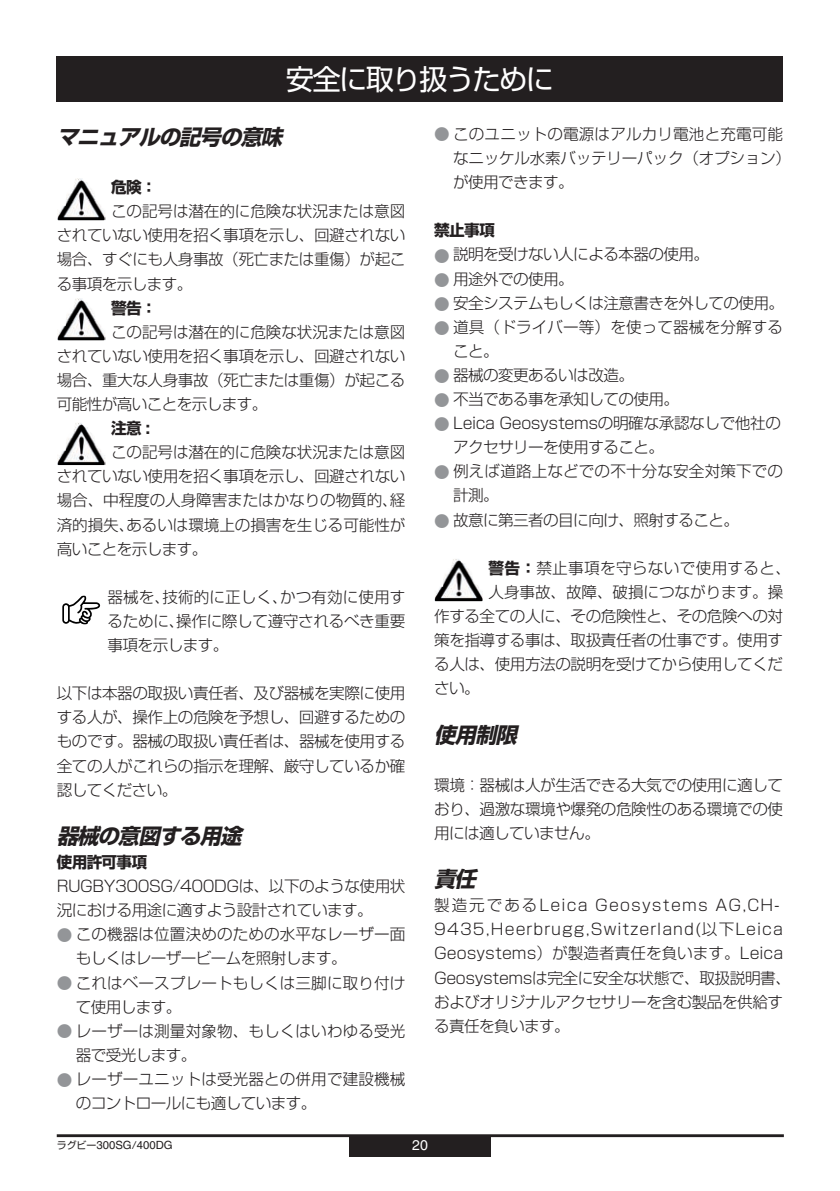
<style>
.page{position:relative;width:840px;height:1191px;background:#fff}
.page>*{position:absolute;margin:0;border:0;box-sizing:border-box;transform-origin:0 0}
.t1{font:28.4px "Shin Go Pro";letter-spacing:-.06em;color:#fff}
.t2{font:italic 700 21.2px "Shin Go Pro";color:#231f20}
.t3{font:300 15.6px/24px "Shin Go Pro";letter-spacing:-.03em;color:#231f20;text-align:justify}
.t4{font:300 15.6px/24px "Shin Go Pro";letter-spacing:.005em;color:#231f20}
.t5{font:300 15.6px/24px "Shin Go Pro";color:#231f20}
.t6{font:700 15.6px "Shin Go Pro";letter-spacing:-.04em;color:#231f20}
.t7{font:300 15.6px "Shin Go Pro";letter-spacing:.02em;color:#231f20}
.t8{font:300 15.6px "Shin Go Pro";letter-spacing:-.005em;color:#231f20}
.t9{font:14.2px "Helvetica";color:#fff}
.t10{font:11.4px "Helvetica";color:#231f20}
.s1{color:#939598}
.s2{font-weight:700}
.s3{font-family:"Shin Go Pro";font-size:10px}
</style>
<div class="page">
<hr style="left:57px;top:1134px;width:726px;height:3px;background:#231f20">
<div style="left:349px;top:1135px;width:141px;height:21px;background:#231f20"></div>
<div style="left:57px;top:57px;width:725px;height:45px;background:#231f20"></div>
<img style="left:57px;top:298px;width:48px;height:42px">
<img style="left:57px;top:178px;width:48px;height:42px">
<img style="left:434px;top:559px;width:48px;height:42px">
<img style="left:57px;top:423px;width:48px;height:42px">
<svg style="left:62px;top:595px;width:38px;height:29px"></svg>
<h1 class="t1" style="left:286px;top:56px;width:269px">安全に取り扱うために</h1>
<h2 class="t2" style="left:57px;top:120px;width:233px">マニュアルの記号の意味</h2>
<p class="t6" style="left:111px;top:175px;width:47px">危険：</p>
<p class="t3" style="left:57px;top:197px;width:350px;text-indent:54px">この記号は潜在的に危険な状況または意図されていない使用を招く事項を示し、回避されない場合、すぐにも人身事故（死亡または重傷）が起こる事項を示します。</p>
<p class="t6" style="left:111px;top:295px;width:47px">警告：</p>
<p class="t3" style="left:57px;top:318px;width:350px;text-indent:54px">この記号は潜在的に危険な状況または意図されていない使用を招く事項を示し、回避されない場合、重大な人身事故（死亡または重傷）が起こる可能性が高いことを示します。</p>
<p class="t6" style="left:111px;top:416px;width:41px">注意 :</p>
<p class="t3" style="left:57px;top:438px;width:350px;text-indent:54px">この記号は潜在的に危険な状況または意図されていない使用を招く事項を示し、回避されない場合、中程度の人身障害またはかなりの物質的､経済的損失､あるいは環境上の損害を生じる可能性が高いことを示します。</p>
<p class="t3" style="left:108px;top:583px;width:299px">器械を､技術的に正しく､かつ有効に使用するために､操作に際して遵守されるべき重要事項を示します。</p>
<p class="t3" style="left:57px;top:679px;width:350px">以下は本器の取扱い責任者、及び器械を実際に使用する人が、操作上の危険を予想し、回避するためのものです。器械の取扱い責任者は、器械を使用する全ての人がこれらの指示を理解、厳守しているか確認してください。</p>
<h2 class="t2" style="left:57px;top:819px;width:192px">器械の意図する用途</h2>
<p class="t6" style="left:57px;top:849px;width:92px">使用許可事項</p>
<p class="t3" style="left:57px;top:872px;width:350px">RUGBY300SG/400DGは、以下のような使用状況における用途に適すよう設計されています。</p>
<p class="t4" style="left:76px;top:920px;width:331px;text-indent:-19px"><span class="s1">●</span> この機器は位置決めのための水平なレーザー面もしくはレーザービームを照射します。</p>
<p class="t4" style="left:76px;top:968px;width:331px;text-indent:-19px"><span class="s1">●</span> これはベースプレートもしくは三脚に取り付けて使用します。</p>
<p class="t4" style="left:76px;top:1017px;width:331px;text-indent:-19px"><span class="s1">●</span> レーザーは測量対象物、もしくはいわゆる受光器で受光します。</p>
<p class="t4" style="left:76px;top:1065px;width:331px;text-indent:-19px"><span class="s1">●</span> レーザーユニットは受光器との併用で建設機械のコントロールにも適しています。</p>
<p class="t3" style="left:453px;top:120px;width:339px;text-align:left;text-indent:-19px"><span class="s1">●</span> このユニットの電源はアルカリ電池と充電可能なニッケル水素バッテリーパック（オプション）が使用できます。</p>
<p class="t6" style="left:434px;top:218px;width:62px">禁止事項</p>
<p class="t3" style="left:434px;top:241px;width:276px"><span class="s1">●</span> 説明を受けない人による本器の使用。</p>
<p class="t3" style="left:434px;top:265px;width:141px"><span class="s1">●</span> 用途外での使用。</p>
<p class="t3" style="left:434px;top:289px;width:351px"><span class="s1">●</span> 安全システムもしくは注意書きを外しての使用。</p>
<p class="t4" style="left:453px;top:313px;width:331px;text-indent:-19px"><span class="s1">●</span> 道具（ドライバー等）を使って器械を分解すること。</p>
<p class="t3" style="left:434px;top:361px;width:201px"><span class="s1">●</span> 器械の変更あるいは改造。</p>
<p class="t3" style="left:434px;top:385px;width:246px"><span class="s1">●</span> 不当である事を承知しての使用。</p>
<p class="t3" style="left:453px;top:409px;width:329px;text-indent:-19px"><span class="s1">●</span> Leica Geosystemsの明確な承認なしで他社のアクセサリーを使用すること。</p>
<p class="t4" style="left:453px;top:457px;width:331px;text-indent:-19px"><span class="s1">●</span> 例えば道路上などでの不十分な安全対策下での計測。</p>
<p class="t3" style="left:434px;top:506px;width:306px"><span class="s1">●</span> 故意に第三者の目に向け、照射すること。</p>
<p class="t7" style="left:488px;top:555px;width:304px"><span class="s2">警告：</span>禁止事項を守らないで使用すると、</p>
<p class="t8" style="left:488px;top:579px;width:296px">人身事故、故障、破損につながります。操</p>
<p class="t3" style="left:434px;top:602px;width:350px">作する全ての人に、その危険性と、その危険への対</p>
<p class="t3" style="left:434px;top:626px;width:350px">策を指導する事は、取扱責任者の仕事です。使用す</p>
<p class="t3" style="left:434px;top:650px;width:350px">る人は、使用方法の説明を受けてから使用してくだ</p>
<p class="t3" style="left:434px;top:674px;width:47px">さい。</p>
<h2 class="t2" style="left:434px;top:717px;width:90px">使用制限</h2>
<p class="t3" style="left:434px;top:771px;width:350px">環境：器械は人が生活できる大気での使用に適しており、過激な環境や爆発の危険性のある環境での使用には適していません。</p>
<h2 class="t2" style="left:434px;top:862px;width:49px">責任</h2>
<p class="t5" style="left:434px;top:891px;width:358px">製造元であるLeica Geosystems AG,CH-<br>9435,Heerbrugg,Switzerland(以下Leica<br>Geosystems）が製造者責任を負います。Leica<br>Geosystemsは完全に安全な状態で、取扱説明書、およびオリジナルアクセサリーを含む製品を供給する責任を負います。</p>
<p class="t10" style="left:57px;top:1140px;width:117px"><span class="s3">ラグビー</span>300SG<span class="s3">/</span>400DG</p>
<p class="t9" style="left:412px;top:1140px;width:17px">20</p>
</div>
